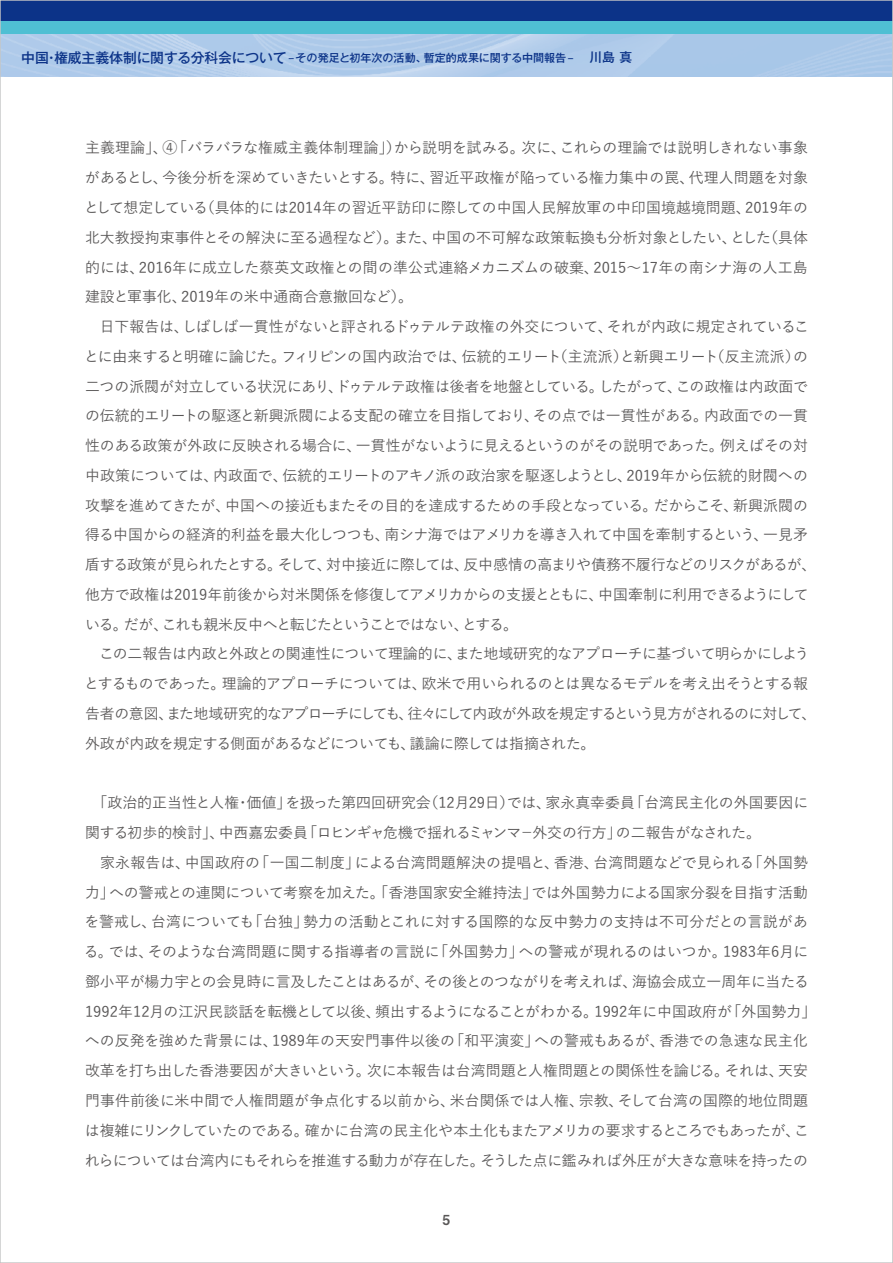
<style>
.page{position:relative;width:893px;height:1263px;background:#fff}
.page>*{position:absolute;margin:0;border:0;box-sizing:border-box;transform-origin:0 0}
.t1{font:14.85px/29.7px "Yu Gothic Std M";letter-spacing:-.005em;color:#595757}
.t2{font:13.8px "Midashi Go Pr 5 MB31";color:#595757}
.t3{font:500 11.1px "Gothic MB101 Pro";color:#0c3388}
.s1{font-size:13.8px}
.s2{font-size:11.55px}
.s3{font-size:12.75px}
</style>
<div class="page">
<img style="left:2px;top:34px;width:889px;height:43px">
<div style="left:0;top:0;width:893px;height:21px;background:#0c3388"></div>
<div style="left:0;top:21px;width:893px;height:13px;background:#4fbfd3"></div>
<svg style="left:892px;top:0;width:1px;height:1263px"></svg>
<p class="t3" style="left:21px;top:48px;width:612px"><span class="s1">中国・権威主義体制に関する分科会について</span><span class="s2">‒</span>その発足と初年次の活動、暫定的成果に関する中間報告<span class="s2">‒</span> <span class="s3">川島真</span></p>
<p class="t1" style="left:84px;top:132px;width:734px">主義理論」、④「バラバラな権威主義体制理論」）から説明を試みる。次に、これらの理論では説明しきれない事象があるとし、今後分析を深めていきたいとする。特に、習近平政権が陥っている権力集中の罠、代理人問題を対象として想定している（具体的には2014年の習近平訪印に際しての中国人民解放軍の中印国境越境問題、2019年の北大教授拘束事件とその解決に至る過程など）。また、中国の不可解な政策転換も分析対象としたい、とした（具体的には、2016年に成立した蔡英文政権との間の準公式連絡メカニズムの破棄、2015〜17年の南シナ海の人工島建設と軍事化、2019年の米中通商合意撤回など）。<br>　日下報告は、しばしば一貫性がないと評されるドゥテルテ政権の外交について、それが内政に規定されていることに由来すると明確に論じた。フィリピンの国内政治では、伝統的エリート（主流派）と新興エリート（反主流派）の二つの派閥が対立している状況にあり、ドゥテルテ政権は後者を地盤としている。したがって、この政権は内政面での伝統的エリートの駆逐と新興派閥による支配の確立を目指しており、その点では一貫性がある。内政面での一貫性のある政策が外政に反映される場合に、一貫性がないように見えるというのがその説明であった。例えばその対中政策については、内政面で、伝統的エリートのアキノ派の政治家を駆逐しようとし、2019年から伝統的財閥への攻撃を進めてきたが、中国への接近もまたその目的を達成するための手段となっている。だからこそ、新興派閥の得る中国からの経済的利益を最大化しつつも、南シナ海ではアメリカを導き入れて中国を牽制するという、一見矛盾する政策が見られたとする。そして、対中接近に際しては、反中感情の高まりや債務不履行などのリスクがあるが、他方で政権は2019年前後から対米関係を修復してアメリカからの支援とともに、中国牽制に利用できるようにしている。だが、これも親米反中へと転じたということではない、とする。<br>　この二報告は内政と外政との関連性について理論的に、また地域研究的なアプローチに基づいて明らかにしようとするものであった。理論的アプローチについては、欧米で用いられるのとは異なるモデルを考え出そうとする報告者の意図、また地域研究的なアプローチにしても、往々にして内政が外政を規定するという見方がされるのに対して、外政が内政を規定する側面があるなどについても、議論に際しては指摘された。</p>
<p class="t1" style="left:84px;top:787px;width:734px">　「政治的正当性と人権・価値」を扱った第四回研究会（12月29日）では、家永真幸委員「台湾民主化の外国要因に関する初歩的検討」、中西嘉宏委員「ロヒンギャ危機で揺れるミャンマ−外交の行方」の二報告がなされた。<br>　家永報告は、中国政府の「一国二制度」による台湾問題解決の提唱と、香港、台湾問題などで見られる「外国勢力」への警戒との連関について考察を加えた。「香港国家安全維持法」では外国勢力による国家分裂を目指す活動を警戒し、台湾についても「台独」勢力の活動とこれに対する国際的な反中勢力の支持は不可分だとの言説がある。では、そのような台湾問題に関する指導者の言説に「外国勢力」への警戒が現れるのはいつか。1983年6月に鄧小平が楊力宇との会見時に言及したことはあるが、その後とのつながりを考えれば、海協会成立一周年に当たる1992年12月の江沢民談話を転機として以後、頻出するようになることがわかる。1992年に中国政府が「外国勢力」への反発を強めた背景には、1989年の天安門事件以後の「和平演変」への警戒もあるが、香港での急速な民主化改革を打ち出した香港要因が大きいという。次に本報告は台湾問題と人権問題との関係性を論じる。それは、天安門事件前後に米中間で人権問題が争点化する以前から、米台関係では人権、宗教、そして台湾の国際的地位問題は複雑にリンクしていたのである。確かに台湾の民主化や本土化もまたアメリカの要求するところでもあったが、これらについては台湾内にもそれらを推進する動力が存在した。そうした点に鑑みれば外圧が大きな意味を持ったの</p>
<p class="t2" style="left:443px;top:1208px;width:9px">5</p>
</div>
